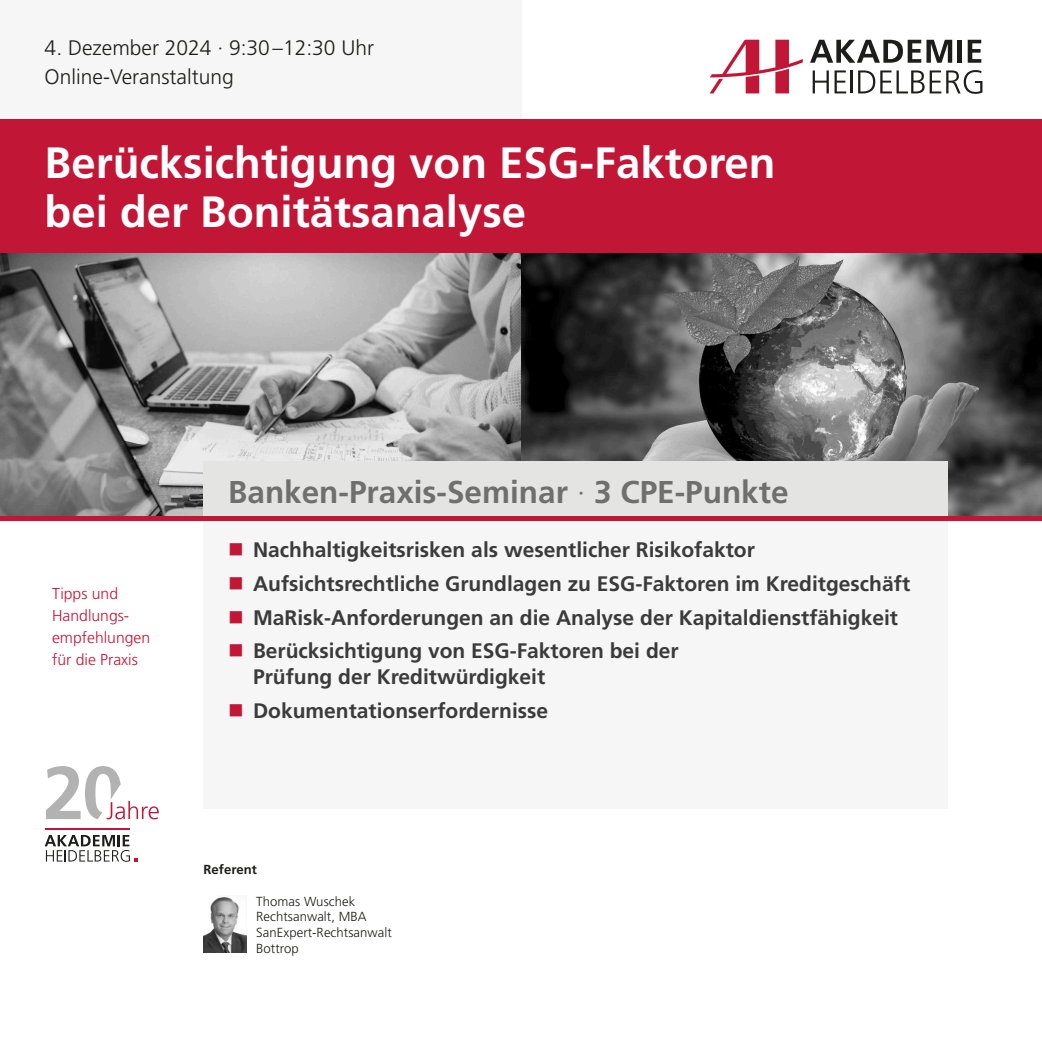
<style>
.page{position:relative;width:1042px;height:1042px;background:#fff}
.page>*{position:absolute;margin:0;border:0;box-sizing:border-box;transform-origin:0 0}
.t1{font:700 43.75px "Frutiger LT Pro";color:#fff}
.t2{font:700 31.5px "Frutiger LT Pro";color:#6f6f6e}
.t3{font:700 21px "Frutiger LT Pro";color:#3c3b3b}
.t4{font:300 21px "Frutiger LT Pro";color:#1d1d1b}
.t5{font:300 15.75px "Frutiger LT Pro";color:#c21636}
.t6{font:300 13.12px "Frutiger LT Pro";letter-spacing:.005em;color:#1d1d1b}
.t7{font:700 13.12px "Frutiger LT Pro";letter-spacing:.005em;color:#1d1d1b}
.s1{font-weight:300}
</style>
<div class="page">
<img style="left:0;top:253px;width:521px;height:263px">
<svg style="left:521px;top:253px;width:521px;height:263px;background:#545454"></svg>
<div style="left:0;top:0;width:521px;height:119px;background:#f6f6f6"></div>
<div style="left:0;top:119px;width:1042px;height:134px;background:#c21636"></div>
<div style="left:203px;top:461px;width:744px;height:60px;background:#e4e4e3"></div>
<div style="left:203px;top:521px;width:744px;height:288px;background:#f6f6f6"></div>
<div style="left:0;top:516px;width:1042px;height:5px;background:#c21636"></div>
<svg style="left:810px;top:40px;width:142px;height:23px"></svg>
<div style="left:957px;top:40px;width:5px;height:23px;background:#1d1d1b"></div>
<svg style="left:967px;top:40px;width:14px;height:23px"></svg>
<svg style="left:812px;top:70px;width:34px;height:23px"></svg>
<hr style="left:851px;top:70px;width:2px;height:23px;background:#1d1d1b">
<svg style="left:710px;top:40px;width:93px;height:53px"></svg>
<svg style="left:858px;top:70px;width:124px;height:24px"></svg>
<img style="left:203px;top:897px;width:43px;height:56px">
<svg style="left:46px;top:766px;width:113px;height:53px"></svg>
<svg style="left:45px;top:835px;width:93px;height:27px"></svg>
<hr style="left:46px;top:828px;width:84px;height:1px;background:#c21636">
<p class="t4" style="left:45px;top:40px;width:331px">4. Dezember 2024 · 9:30 –12:30 Uhr</p>
<p class="t4" style="left:45px;top:68px;width:191px">Online-Veranstaltung</p>
<p class="t1" style="left:45px;top:146px;width:732px">Berücksichtigung von ESG-Faktoren</p>
<p class="t1" style="left:45px;top:194px;width:483px">bei der Bonitätsanalyse</p>
<p class="t5" style="left:52px;top:587px;width:68px">Tipps und</p>
<p class="t5" style="left:52px;top:609px;width:79px">Handlungs-</p>
<p class="t5" style="left:52px;top:631px;width:100px">empfehlungen</p>
<p class="t5" style="left:52px;top:653px;width:87px">für die Praxis</p>
<p class="t2" style="left:228px;top:479px;width:562px">Banken-Praxis-Seminar <span class="s1">∙</span> 3 CPE-Punkte</p>
<p class="t3" style="left:253px;top:541px;width:503px">Nachhaltigkeitsrisken als wesentlicher Risikofaktor</p>
<p class="t3" style="left:253px;top:575px;width:658px">Aufsichtsrechtliche Grundlagen zu ESG-Faktoren im Kreditgeschäft</p>
<p class="t3" style="left:253px;top:609px;width:646px">MaRisk-Anforderungen an die Analyse der Kapitaldienstfähigkeit</p>
<p class="t3" style="left:253px;top:643px;width:427px">Berücksichtigung von ESG-Faktoren bei der</p>
<p class="t3" style="left:253px;top:668px;width:294px">Prüfung der Kreditwürdigkeit</p>
<p class="t3" style="left:253px;top:702px;width:297px">Dokumentationserfordernisse</p>
<p class="t7" style="left:203px;top:863px;width:55px">Referent</p>
<p class="t6" style="left:256px;top:896px;width:101px">Thomas Wuschek</p>
<p class="t6" style="left:256px;top:911px;width:112px">Rechtsanwalt, MBA</p>
<p class="t6" style="left:256px;top:927px;width:137px">SanExpert-Rechtsanwalt</p>
<p class="t6" style="left:256px;top:943px;width:44px">Bottrop</p>
</div>
